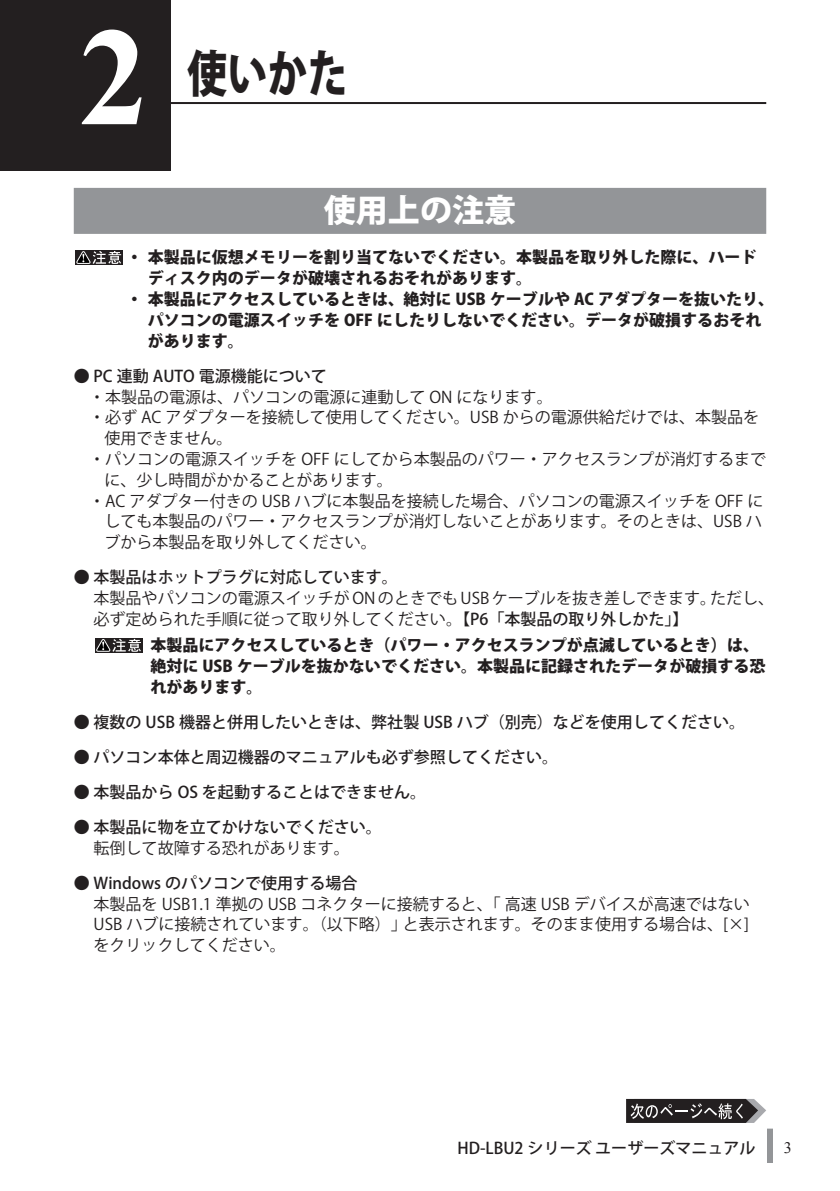
<style>
.page{position:relative;width:840px;height:1191px;background:#fff}
.page>*{position:absolute;margin:0;border:0;box-sizing:border-box;transform-origin:0 0}
._01_章ﾀｲﾄﾙNum{font:700 140px "Times New Roman";color:#fff}
._02_章ﾀｲﾄﾙ{font:800 50px "Koz Go Std";color:#231f20;scale:.8 1}
._04_大ﾀｲﾄﾙ{font:800 32px "Koz Go Std";color:#fff}
._14_見出し文下{font:16px/20.8px "Koz Go Std";color:#231f20}
._14_見出し文{font:500 16px/20.8px "Koz Go Std";color:#231f20}
._52_注意{font:800 16px/20.8px "Koz Go Std";color:#231f20}
._14_見出し文-2{font:16px/20.8px "Koz Go Std";color:#231f20}
._52_注意_見出し文下{font:800 16px/20.8px "Koz Go Std";color:#231f20}
._93_フッターR{font:500 16px "Koz Go Std";color:#231f20}
._95_ノンブルR{font:16px "Times New Roman";color:#231f20}
.s1{font-weight:500}
.s2{font-weight:400}
</style>
<div class="page">
<div style="left:766px;top:1128px;width:6px;height:34px;background:#939598"></div>
<div style="left:74px;top:188px;width:691px;height:46px;background:#939598"></div>
<div style="left:75px;top:250px;width:48px;height:15px;background:#231f20"></div>
<svg style="left:76px;top:251px;width:45px;height:13px"></svg>
<div style="left:95px;top:638px;width:48px;height:14px;background:#231f20"></div>
<svg style="left:96px;top:638px;width:45px;height:14px"></svg>
<div style="left:0;top:0;width:170px;height:170px;background:#231f20"></div>
<hr style="left:170px;top:102px;width:595px;height:2px;background:#231f20">
<svg style="left:626px;top:1099px;width:139px;height:24px;background:#4b4849"></svg>
<p class="_01_章ﾀｲﾄﾙNum" style="left:78px;top:-19px;width:72px">2</p>
<p class="_02_章ﾀｲﾄﾙ" style="left:187px;top:41px;width:201px">使いかた</p>
<p class="_04_大ﾀｲﾄﾙ" style="left:324px;top:189px;width:193px">使用上の注意</p>
<p class="_52_注意" style="left:148px;top:248px;width:610px;text-indent:-21px">・ 本製品に仮想メモリーを割り当てないでください。本製品を取り外した際に、ハードディスク内のデータが破壊されるおそれがあります。</p>
<p class="_52_注意" style="left:148px;top:290px;width:627px;text-indent:-21px">・本製品にアクセスしているときは、絶対に USB ケーブルや AC アダプターを抜いたり、パソコンの電源スイッチを OFF にしたりしないでください。データが破損するおそれがあります。</p>
<p class="_14_見出し文" style="left:74px;top:366px;width:254px">● PC 連動 AUTO 電源機能について</p>
<p class="_14_見出し文下" style="left:89px;top:387px;width:465px">・本製品の電源は、パソコンの電源に連動して ON になります。</p>
<p class="_14_見出し文下" style="left:104px;top:408px;width:655px;text-indent:-15px">・必ず AC アダプターを接続して使用してください。USB からの電源供給だけでは、本製品を使用できません。</p>
<p class="_14_見出し文下" style="left:104px;top:449px;width:663px;text-indent:-15px">・パソコンの電源スイッチを OFF にしてから本製品のパワー・アクセスランプが消灯するまでに、少し時間がかかることがあります。</p>
<p class="_14_見出し文下" style="left:104px;top:491px;width:660px;text-align:justify;text-indent:-15px">・AC アダプター付きの USB ハブに本製品を接続した場合、パソコンの電源スイッチを OFF にしても本製品のパワー・アクセスランプが消灯しないことがあります。そのときは、USB ハブから本製品を取り外してください。</p>
<p class="_14_見出し文" style="left:74px;top:568px;width:325px">● 本製品はホットプラグに対応しています。</p>
<p class="_14_見出し文下" style="left:94px;top:588px;width:681px">本製品やパソコンの電源スイッチが ON のときでも USB ケーブルを抜き差しできます。ただし、必ず定められた手順に従って取り外してください。<span class="s1">【P6「本製品の取り外しかた」】</span></p>
<p class="_52_注意_見出し文下" style="left:150px;top:636px;width:616px">本製品にアクセスしているとき（パワー・アクセスランプが点滅しているとき）は、絶対に USB ケーブルを抜かないでください。本製品に記録されたデータが破損する恐れがあります。</p>
<p class="_14_見出し文" style="left:74px;top:712px;width:672px">● 複数の USB 機器と併用したいときは、弊社製 USB ハブ（別売）などを使用してください。</p>
<p class="_14_見出し文" style="left:74px;top:747px;width:485px">● パソコン本体と周辺機器のマニュアルも必ず参照してください。</p>
<p class="_14_見出し文" style="left:74px;top:782px;width:354px">● 本製品から OS を起動することはできません。</p>
<p class="_14_見出し文" style="left:94px;top:817px;width:289px;text-indent:-20px">● 本製品に物を立てかけないでください。<span class="s2">転倒して故障する恐れがあります。</span></p>
<p class="_14_見出し文-2" style="left:94px;top:873px;width:657px;text-indent:-20px"><span class="s1">● Windows のパソコンで使用する場合<br></span>本製品を USB1.1 準拠の USB コネクターに接続すると、｢高速 USB デバイスが高速ではないUSB ハブに接続されています。（以下略）｣と表示されます。そのまま使用する場合は、[×]をクリックしてください。</p>
<p class="_93_フッターR" style="left:457px;top:1137px;width:299px">HD-LBU2 シリーズユーザーズマニュアル</p>
<p class="_95_ノンブルR" style="left:783px;top:1136px;width:9px">3</p>
</div>
